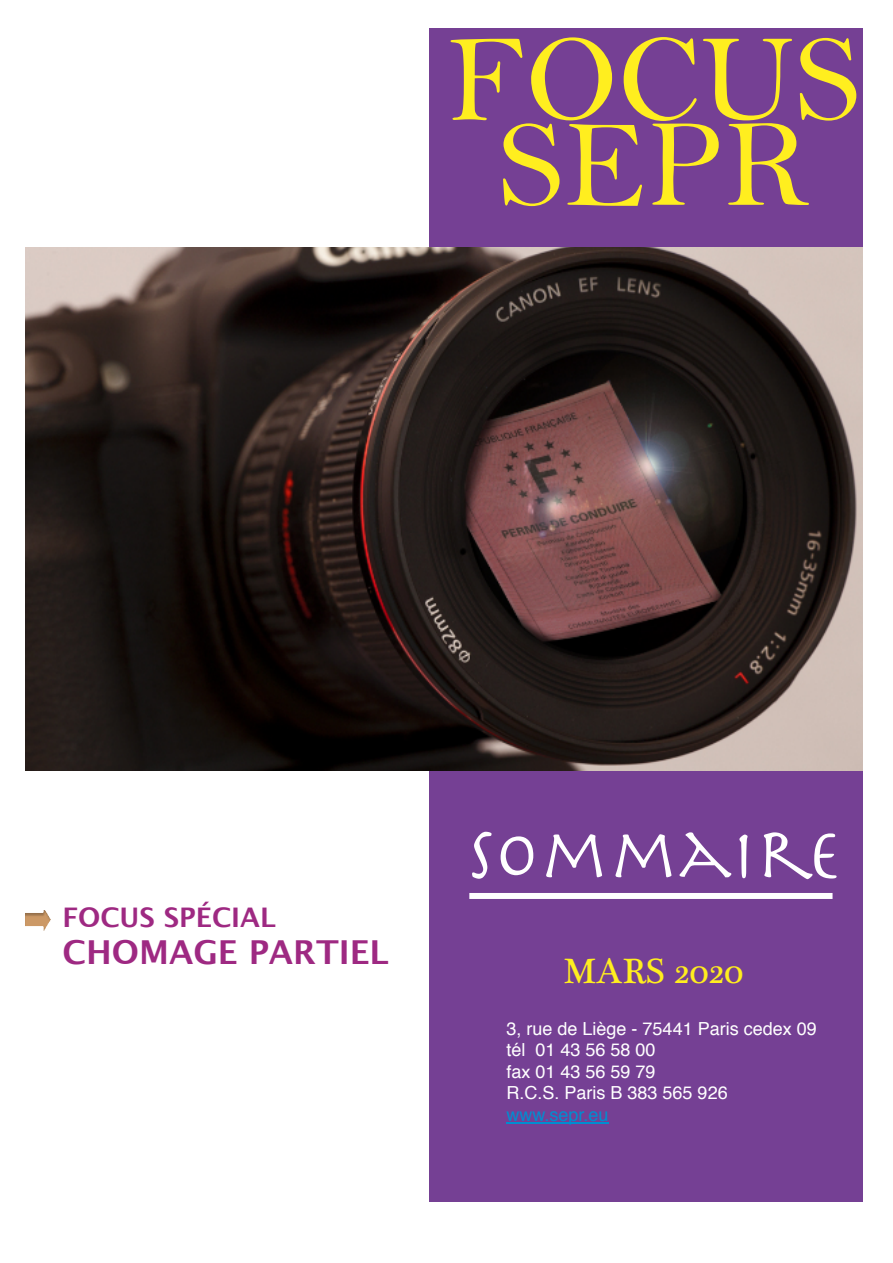
<style>
.page{position:relative;width:893px;height:1263px;background:#fff}
.page>*{position:absolute;margin:0;border:0;box-sizing:border-box;transform-origin:0 0}
.t1{font:126px "Bell";color:#ffee1f}
.t2{font:72px "Herculanum";color:#fff}
.t3{font:36px "Plantagenet Cherokee";color:#ffee1f}
.t4{font:700 33px "Lucida Grande";color:#9e2982}
.t5{font:700 27px "Lucida Grande";color:#9e2982}
.t6{font:18px/21.6px "Helvetica";color:#fff}
.t7{font:18px "Helvetica";color:#008ed0}
</style>
<div class="page">
<div style="left:429px;top:28px;width:434px;height:1173px;background:#754094"></div>
<img style="left:26px;top:247px;width:837px;height:524px">
<div style="left:469px;top:893px;width:363px;height:6px;background:#fff"></div>
<img style="left:26px;top:910px;width:25px;height:21px">
<hr style="left:506px;top:1123px;width:102px;height:1px;background:#008ed0">
<h1 class="t1" style="left:447px;top:13px;width:415px">FOCUS</h1>
<h1 class="t1" style="left:498px;top:99px;width:313px">SEPR</h1>
<h3 class="t5" style="left:63px;top:900px;width:215px">FOCUS SPÉCIAL</h3>
<h3 class="t4" style="left:63px;top:932px;width:327px">CHOMAGE PARTIEL</h3>
<h2 class="t2" style="left:466px;top:820px;width:376px">sommaire</h2>
<h3 class="t3" style="left:563px;top:958px;width:181px">MARS 2020</h3>
<p class="t6" style="left:506px;top:1019px;width:312px">3, rue de Liège - 75441 Paris cedex 09 tél 01 43 56 58 00<br>fax 01 43 56 59 79<br>R.C.S. Paris B 383 565 926</p>
<p class="t7" style="left:506px;top:1107px;width:104px">www.sepr.eu</p>
</div>
